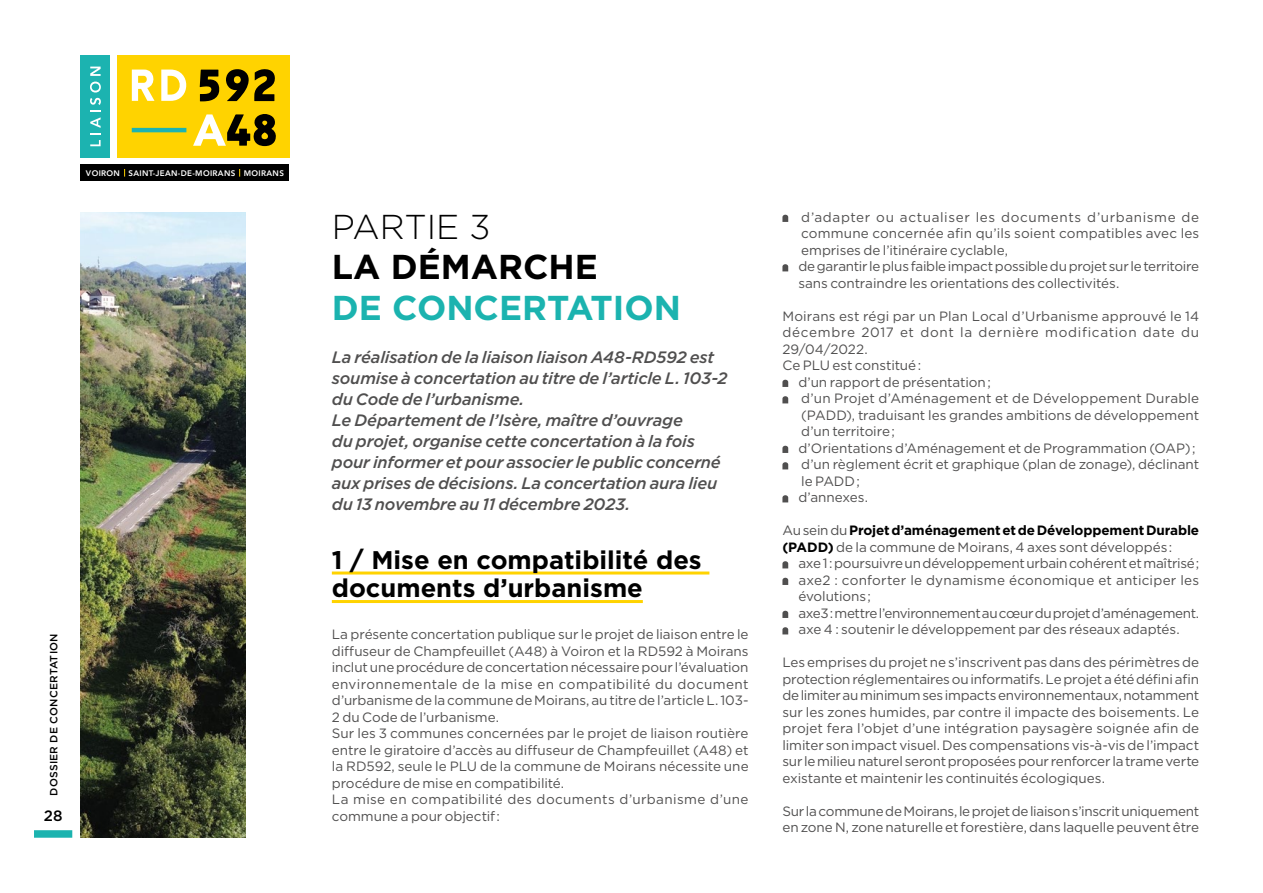
<style>
.page{position:relative;width:1263px;height:893px;background:#fff}
.page>*{position:absolute;margin:0;border:0;box-sizing:border-box;transform-origin:0 0}
.t1{font:700 34.5px "Gotham";color:#1bb3af}
.t2{font:700 34.5px "Gotham";color:#000}
.t3{font:300 34.5px "Gotham";color:#000}
.t4{font:700 25.5px/28.5px "Gotham";color:#000}
.t5{font:italic 500 16.5px/21px "Gotham";letter-spacing:-.01em;color:#504f4f}
.t6{font:500 15px "Gotham";color:#000}
.t7{font:13.5px/16.5px "Gotham";letter-spacing:-.005em;color:#504f4f}
.t8{font:13.5px "Gotham";letter-spacing:.015em;color:#504f4f}
.t9{font:13.5px "Gotham";letter-spacing:.05em;color:#504f4f}
.t10{font:500 10.5px "Gotham";letter-spacing:.02em;color:#000}
.t11{font:800 7.95px "Avenir LT Std";letter-spacing:.04em;color:#fff}
.s1{font-weight:700;color:#000}
</style>
<div class="page">
<div style="left:34px;top:830px;width:38px;height:8px;background:#1bb3af"></div>
<div style="left:81px;top:55px;width:29px;height:103px;background:#1cb3b0"></div>
<svg style="left:90px;top:82px;width:11px;height:64px"></svg>
<svg style="left:90px;top:67px;width:11px;height:9px"></svg>
<div style="left:117px;top:55px;width:172px;height:103px;background:#ffd300"></div>
<div style="left:81px;top:164px;width:208px;height:17px;background:#000"></div>
<svg style="left:132px;top:70px;width:55px;height:31px"></svg>
<svg style="left:193px;top:114px;width:83px;height:32px"></svg>
<svg style="left:226px;top:69px;width:49px;height:32px"></svg>
<svg style="left:200px;top:70px;width:19px;height:31px"></svg>
<hr style="left:132px;top:128px;width:54px;height:4px;background:#1db3b0">
<img style="left:81px;top:213px;width:164px;height:625px">
<hr style="left:332px;top:571px;width:377px;height:3px;background:#ffd300">
<hr style="left:332px;top:600px;width:311px;height:3px;background:#ffd300">
<svg style="left:782px;top:215px;width:6px;height:7px"></svg>
<svg style="left:782px;top:264px;width:6px;height:7px"></svg>
<svg style="left:782px;top:380px;width:6px;height:7px"></svg>
<svg style="left:782px;top:396px;width:6px;height:7px"></svg>
<svg style="left:782px;top:446px;width:6px;height:7px"></svg>
<svg style="left:782px;top:462px;width:6px;height:7px"></svg>
<svg style="left:782px;top:495px;width:6px;height:7px"></svg>
<svg style="left:782px;top:561px;width:6px;height:7px"></svg>
<svg style="left:782px;top:578px;width:6px;height:7px"></svg>
<svg style="left:782px;top:611px;width:6px;height:7px"></svg>
<svg style="left:782px;top:627px;width:6px;height:7px"></svg>
<p class="t11" style="left:86px;top:168px;width:199px">VOIRON SAINT-JEAN-DE-MOIRANS MOIRANS</p>
<p class="t10" style="left:47px;top:796px;width:164px;rotate:-90deg">DOSSIER DE CONCERTATION</p>
<p class="t6" style="left:44px;top:806px;width:20px">28</p>
<h1 class="t3" style="left:332px;top:205px;width:160px">PARTIE 3</h1>
<h1 class="t2" style="left:332px;top:244px;width:267px">LA DÉMARCHE</h1>
<h1 class="t1" style="left:332px;top:285px;width:351px">DE CONCERTATION</h1>
<p class="t5" style="left:332px;top:346px;width:397px">La réalisation de la liaison liaison A48-RD592 est soumise à concertation au titre de l’article L. 103-2 du Code de l’urbanisme.<br>Le Département de l’Isère, maître d’ouvrage<br>du projet, organise cette concertation à la fois pour informer et pour associer le public concerné aux prises de décisions. La concertation aura lieu du 13 novembre au 11 décembre 2023.</p>
<h2 class="t4" style="left:332px;top:545px;width:371px">1 / Mise en compatibilité des documents d’urbanisme</h2>
<p class="t7" style="left:332px;top:626px;width:418px">La présente concertation publique sur le projet de liaison entre le diffuseur de Champfeuillet (A48) à Voiron et la RD592 à Moirans inclut une procédure de concertation nécessaire pour l’évaluation environnementale de la mise en compatibilité du document d’urbanisme de la commune de Moirans, au titre de l’article L. 103- 2 du Code de l’urbanisme.<br>Sur les 3 communes concernées par le projet de liaison routière entre le giratoire d’accès au diffuseur de Champfeuillet (A48) et la RD592, seule le PLU de la commune de Moirans nécessite une procédure de mise en compatibilité.<br>La mise en compatibilité des documents d’urbanisme d’une commune a pour objectif :</p>
<p class="t7" style="left:798px;top:209px;width:402px">d’adapter ou actualiser les documents d’urbanisme de commune concernée afin qu’ils soient compatibles avec les emprises de l’itinéraire cyclable,<br>de garantir le plus faible impact possible du projet sur le territoire sans contraindre les orientations des collectivités.</p>
<p class="t7" style="left:782px;top:308px;width:418px">Moirans est régi par un Plan Local d’Urbanisme approuvé le 14</p>
<p class="t9" style="left:782px;top:324px;width:418px">décembre 2017 et dont la dernière modification date du</p>
<p class="t7" style="left:782px;top:341px;width:87px">29/04/2022.</p>
<p class="t7" style="left:782px;top:357px;width:140px">Ce PLU est constitué :</p>
<p class="t7" style="left:798px;top:374px;width:194px">d’un rapport de présentation ;</p>
<p class="t8" style="left:801px;top:390px;width:399px">d’un Projet d’Aménagement et de Développement Durable</p>
<p class="t7" style="left:801px;top:407px;width:399px">(PADD), traduisant les grandes ambitions de développement</p>
<p class="t7" style="left:801px;top:423px;width:95px">d’un territoire ;</p>
<p class="t7" style="left:798px;top:440px;width:399px">d’Orientations d’Aménagement et de Programmation (OAP) ;</p>
<p class="t7" style="left:801px;top:456px;width:399px">d’un règlement écrit et graphique (plan de zonage), déclinant</p>
<p class="t7" style="left:801px;top:473px;width:60px">le PADD ;</p>
<p class="t7" style="left:798px;top:489px;width:71px">d’annexes.</p>
<p class="t7" style="left:782px;top:522px;width:418px">Au sein du <span class="s1">Projet d’aménagement et de Développement Durable (PADD)</span> de la commune de Moirans, 4 axes sont développés :</p>
<p class="t7" style="left:798px;top:555px;width:402px">axe 1 : poursuivre un développement urbain cohérent et maîtrisé ; axe2 : conforter le dynamisme économique et anticiper les évolutions ;<br>axe3 : mettre l’environnement au cœur du projet d’aménagement. axe 4 : soutenir le développement par des réseaux adaptés.</p>
<p class="t7" style="left:782px;top:654px;width:418px;text-align:justify">Les emprises du projet ne s’inscrivent pas dans des périmètres de protection réglementaires ou informatifs. Le projet a été défini afin de limiter au minimum ses impacts environnementaux, notamment sur les zones humides, par contre il impacte des boisements. Le projet fera l’objet d’une intégration paysagère soignée afin de limiter son impact visuel. Des compensations vis-à-vis de l’impact sur le milieu naturel seront proposées pour renforcer la trame verte existante et maintenir les continuités écologiques.</p>
<p class="t7" style="left:782px;top:803px;width:418px">Sur la commune de Moirans, le projet de liaison s’inscrit uniquement en zone N, zone naturelle et forestière, dans laquelle peuvent être</p>
</div>
